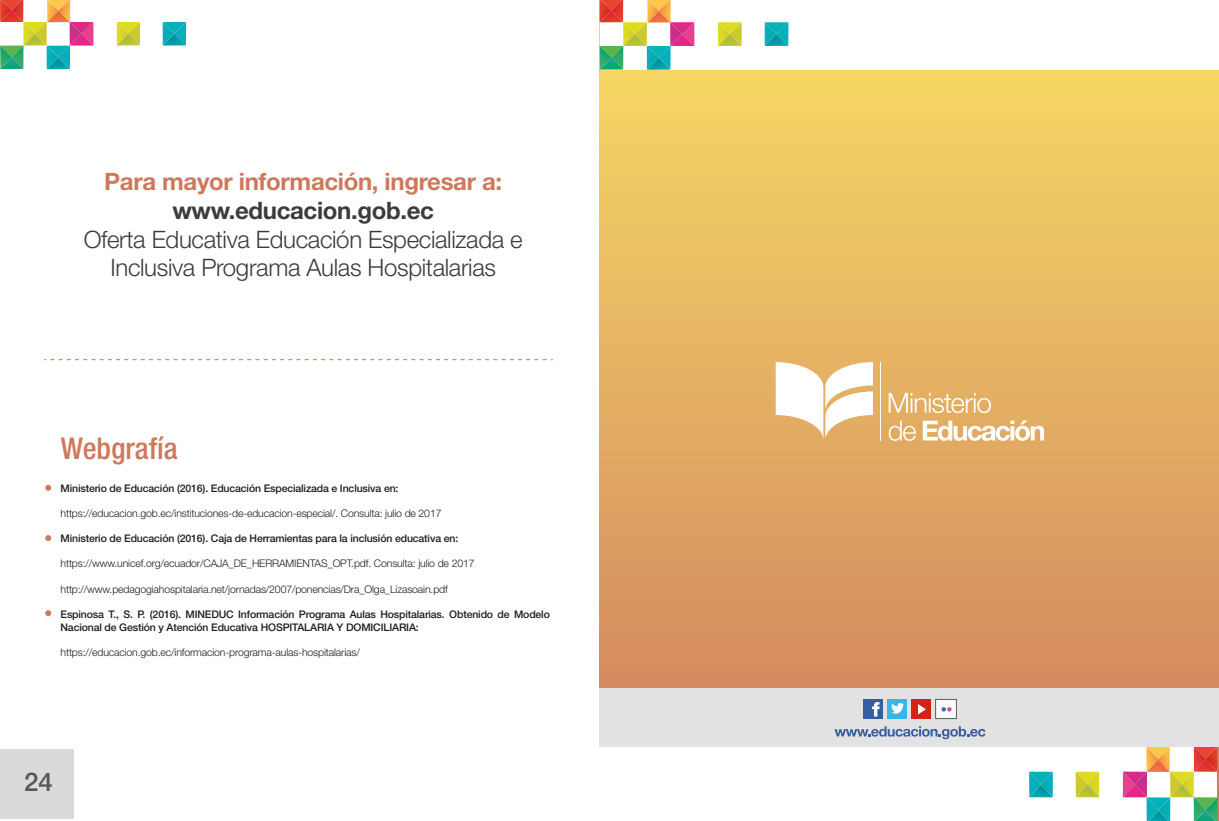
<style>
.page{position:relative;width:1219px;height:821px;background:#fff}
.page>*{position:absolute;margin:0;border:0;box-sizing:border-box;transform-origin:0 0}
.t1{font:500 condensed 30px "Helvetica Neue LT Std";color:#ce785c}
.t2{font:500 25.8px "Helvetica Neue LT Std";color:#575756}
.t3{font:300 24px/28.8px "Helvetica Neue LT Std";letter-spacing:-.015em;color:#3c3c3b;text-align:center}
.t4{font:700 24px "Helvetica Neue LT Std";letter-spacing:-.015em;color:#ce785c}
.t5{font:700 24px "Helvetica Neue LT Std";letter-spacing:-.015em;color:#3c3c3b}
.t6{font:300 10.5px "Helvetica Neue LT Std";letter-spacing:-.015em;color:#1d1d1b}
.t7{font:500 10.5px/12.6px "Helvetica Neue LT Std";letter-spacing:-.015em;color:#1d1d1b}
</style>
<div class="page">
<svg style="left:599px;top:70px;width:620px;height:750px;background:#e4b062"></svg>
<svg style="left:764px;top:22px;width:24px;height:24px"></svg>
<svg style="left:718px;top:22px;width:24px;height:24px"></svg>
<svg style="left:599px;top:0;width:95px;height:70px"></svg>
<div style="left:599px;top:746px;width:618px;height:74px;background:#fff"></div>
<svg style="left:1029px;top:771px;width:24px;height:26px"></svg>
<svg style="left:1076px;top:771px;width:23px;height:26px"></svg>
<svg style="left:1123px;top:746px;width:94px;height:74px"></svg>
<div style="left:599px;top:688px;width:620px;height:58px;background:#e3e2e2"></div>
<svg style="left:834px;top:726px;width:151px;height:13px"></svg>
<div style="left:864px;top:699px;width:19px;height:19px;background:#345ea1"></div>
<svg style="left:872px;top:702px;width:7px;height:14px"></svg>
<div style="left:912px;top:699px;width:19px;height:19px;background:#d3221a"></div>
<div style="left:936px;top:699px;width:20px;height:19px;background:#fdfbfb"></div>
<svg style="left:941px;top:707px;width:11px;height:4px"></svg>
<div style="left:888px;top:699px;width:19px;height:19px;background:#3bb5e9"></div>
<svg style="left:891px;top:703px;width:13px;height:11px"></svg>
<svg style="left:918px;top:704px;width:8px;height:10px"></svg>
<div style="left:935px;top:699px;width:21px;height:19px;border:1px solid #5f5c5d"></div>
<svg style="left:163px;top:22px;width:23px;height:23px"></svg>
<svg style="left:117px;top:22px;width:23px;height:23px"></svg>
<svg style="left:0;top:0;width:94px;height:69px"></svg>
<div style="left:0;top:749px;width:74px;height:69px;background:#dadada"></div>
<svg style="left:45px;top:484px;width:6px;height:6px"></svg>
<svg style="left:45px;top:535px;width:6px;height:6px"></svg>
<svg style="left:45px;top:610px;width:6px;height:6px"></svg>
<svg style="left:44px;top:359px;width:509px;height:1px"></svg>
<hr style="left:880px;top:362px;width:1px;height:78px;background:#fff">
<svg style="left:889px;top:393px;width:102px;height:20px"></svg>
<svg style="left:889px;top:420px;width:27px;height:21px"></svg>
<svg style="left:923px;top:420px;width:121px;height:21px"></svg>
<svg style="left:776px;top:362px;width:97px;height:78px"></svg>
<h3 class="t4" style="left:104px;top:166px;width:399px">Para mayor información, ingresar a:</h3>
<h3 class="t5" style="left:172px;top:195px;width:263px">www.educacion.gob.ec</h3>
<h3 class="t3" style="left:84px;top:224px;width:440px">Oferta Educativa Educación Especializada e<br>Inclusiva Programa Aulas Hospitalarias</h3>
<h1 class="t1" style="left:61px;top:430px;width:118px">Webgrafía</h1>
<p class="t7" style="left:61px;top:481px;width:339px">Ministerio de Educación (2016). Educación Especializada e Inclusiva en:</p>
<p class="t6" style="left:61px;top:506px;width:382px">https://educacion.gob.ec/instituciones-de-educacion-especial/. Consulta: julio de 2017</p>
<p class="t7" style="left:61px;top:532px;width:399px">Ministerio de Educación (2016). Caja de Herramientas para la inclusión educativa en:</p>
<p class="t6" style="left:61px;top:557px;width:416px">https://www.unicef.org/ecuador/CAJA_DE_HERRAMIENTAS_OPT.pdf. Consulta: julio de 2017</p>
<p class="t6" style="left:61px;top:582px;width:389px">http://www.pedagogiahospitalaria.net/jornadas/2007/ponencias/Dra_Olga_Lizasoain.pdf</p>
<p class="t7" style="left:61px;top:607px;width:491px">Espinosa T., S. P. (2016). MINEDUC Información Programa Aulas Hospitalarias. Obtenido de Modelo<br>Nacional de Gestión y Atención Educativa HOSPITALARIA Y DOMICILIARIA:</p>
<p class="t6" style="left:61px;top:645px;width:301px">https://educacion.gob.ec/informacion-programa-aulas-hospitalarias/</p>
<h2 class="t2" style="left:24px;top:766px;width:30px">24</h2>
</div>
